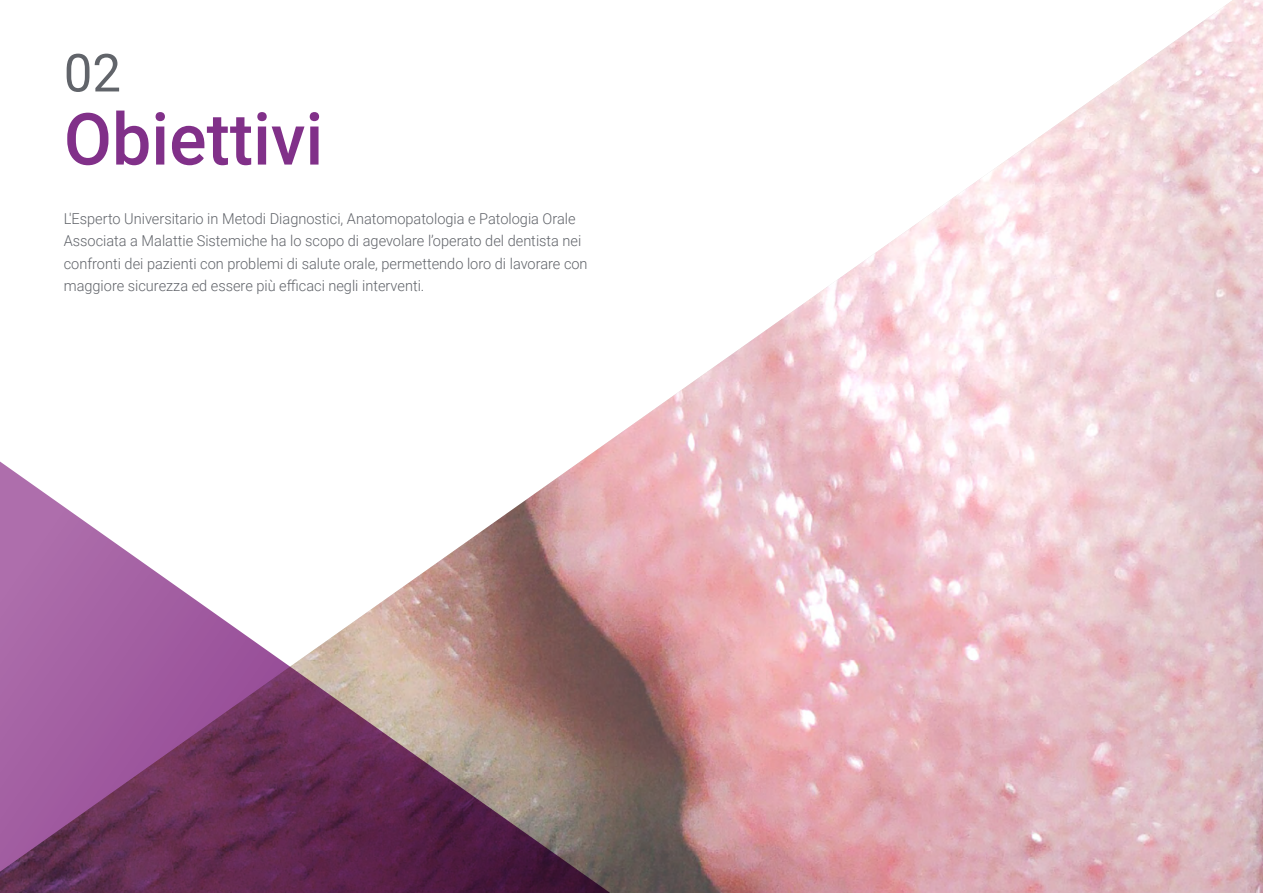
<style>
.page{position:relative;width:1263px;height:893px;background:#fff}
.page>*{position:absolute;margin:0;border:0;box-sizing:border-box;transform-origin:0 0}
.t1{font:500 72px "Roboto";color:#813089}
.t2{font:52.5px "Roboto";color:#61646a}
.t3{font:300 15px/22.5px "Roboto";color:#61646a}
</style>
<div class="page">
<img style="left:602px;top:0;width:661px;height:893px">
<svg style="left:0;top:446px;width:640px;height:447px"></svg>
<h2 class="t2" style="left:64px;top:36px;width:59px">02</h2>
<h1 class="t1" style="left:64px;top:89px;width:261px">Obiettivi</h1>
<p class="t3" style="left:64px;top:207px;width:525px">L'Esperto Universitario in Metodi Diagnostici, Anatomopatologia e Patologia Orale Associata a Malattie Sistemiche ha lo scopo di agevolare l’operato del dentista nei confronti dei pazienti con problemi di salute orale, permettendo loro di lavorare con maggiore sicurezza ed essere più efficaci negli interventi.</p>
</div>
